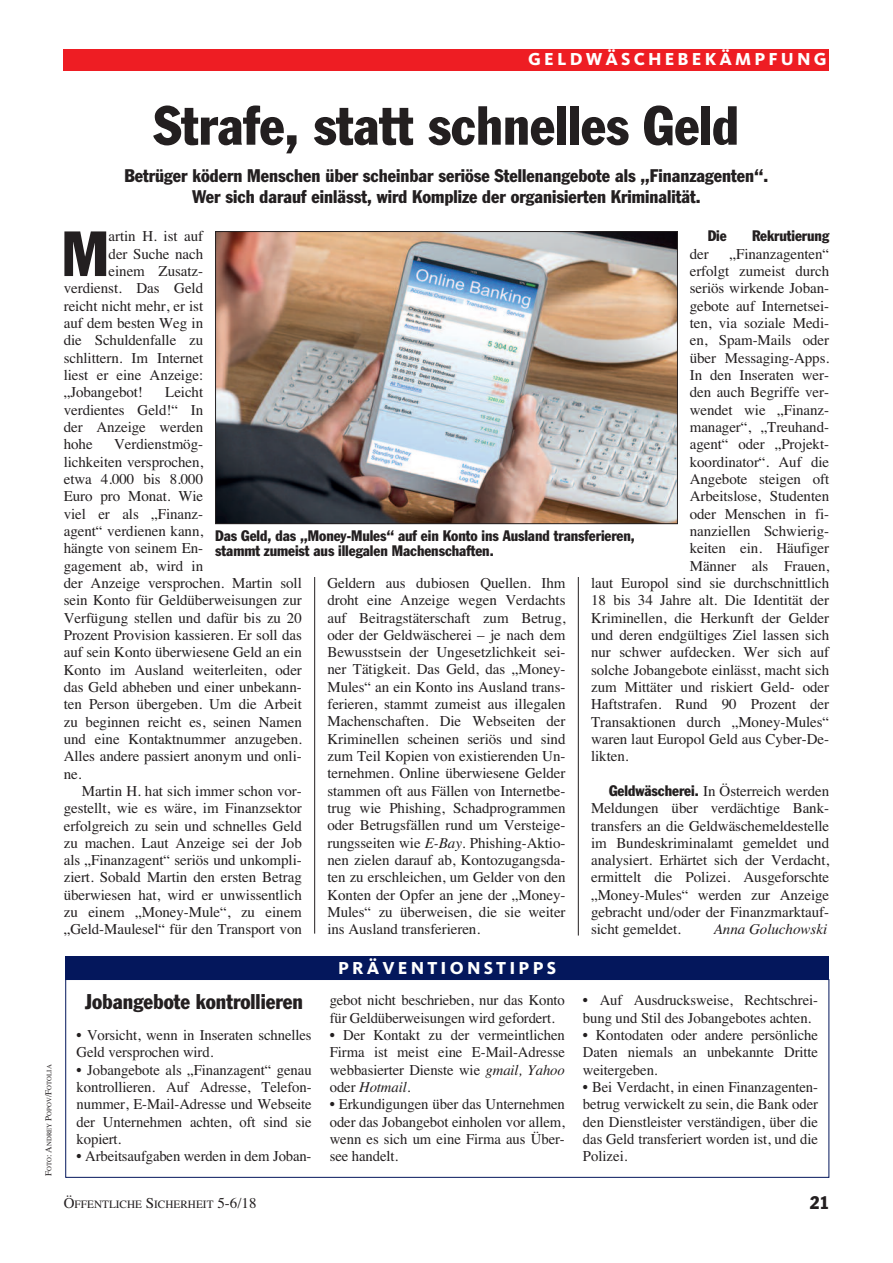
<style>
.page{position:relative;width:893px;height:1263px;background:#fff}
.page>*{position:absolute;margin:0;border:0;box-sizing:border-box;transform-origin:0 0}
.t1{font:condensed 62.7px "Franklin Gothic";color:#231f20}
.t2{font:condensed 54px "Franklin Gothic";color:#231f20}
.t3{font:condensed 21px "Franklin Gothic";color:#231f20}
.t4{font:condensed 18px/21.6px "Franklin Gothic";color:#231f20;text-align:center}
.t5{font:800 18px "Kievit";letter-spacing:.175em;color:#fff}
.t6{font:15px/17.2px "Times";letter-spacing:-.005em;color:#231f20;text-align:justify}
.t7{font:condensed 15px/15.8px "Franklin Gothic";letter-spacing:-.005em;color:#231f20}
.t8{font:italic 15px "Times";color:#231f20}
.t9{font:11.25px "Times";color:#231f20}
.t10{font:6.75px "Times";color:#231f20}
.s1{font-size:9px}
.s2{font-family:"Franklin Gothic";font-stretch:condensed}
.s3{font-style:italic}
.s4{font-size:15px}
</style>
<div class="page">
<hr style="left:314px;top:577px;width:1px;height:357px;background:#231f20">
<div style="left:64px;top:49px;width:765px;height:21px;background:#ee1d23"></div>
<hr style="left:578px;top:577px;width:1px;height:358px;background:#231f20">
<div style="left:65px;top:979px;width:764px;height:199px;border:1px solid #04175c"></div>
<div style="left:65px;top:956px;width:764px;height:23px;background:#04175c"></div>
<img style="left:217px;top:233px;width:459px;height:289px">
<div style="left:215px;top:231px;width:463px;height:293px;border:1px solid #231f20"></div>
<p class="t5" style="left:528px;top:53px;width:300px">GELDWÄSCHEBEKÄMPFUNG</p>
<p class="t10" style="left:45px;top:1176px;width:113px;rotate:-90deg"><span class="s1">F</span>OTO<span class="s1">: A</span>NDREY <span class="s1">P</span>OPOV<span class="s1">/F</span>OTOLIA</p>
<h2 class="t2" style="left:154px;top:106px;width:587px">Strafe, statt schnelles Geld</h2>
<p class="t4" style="left:125px;top:166px;width:645px">Betrüger ködern Menschen über scheinbar seriöse Stellenangebote als „Finanzagenten“.<br>Wer sich darauf einlässt, wird Komplize der organisierten Kriminalität.</p>
<p class="t7" style="left:708px;top:229px;width:20px">Die</p>
<p class="t7" style="left:752px;top:229px;width:79px">Rekrutierung</p>
<p class="t6" style="left:690px;top:245px;width:21px">der</p>
<p class="t6" style="left:729px;top:245px;width:101px">„Finanzagenten“</p>
<p class="t6" style="left:690px;top:262px;width:141px">erfolgt zumeist durch</p>
<p class="t6" style="left:690px;top:280px;width:141px">seriös wirkende Joban-</p>
<p class="t6" style="left:690px;top:297px;width:141px">gebote auf Internetsei-</p>
<p class="t6" style="left:690px;top:314px;width:141px">ten, via soziale Medi-</p>
<p class="t6" style="left:690px;top:332px;width:141px">en, Spam-Mails oder</p>
<p class="t6" style="left:690px;top:349px;width:141px">über Messaging-Apps.</p>
<p class="t6" style="left:690px;top:366px;width:141px">In den Inseraten wer-</p>
<p class="t6" style="left:690px;top:383px;width:141px">den auch Begriffe ver-</p>
<p class="t6" style="left:690px;top:401px;width:141px">wendet wie „Finanz-</p>
<p class="t6" style="left:690px;top:418px;width:141px">manager“, „Treuhand-</p>
<p class="t6" style="left:690px;top:435px;width:141px">agent“ oder „Projekt-</p>
<p class="t6" style="left:690px;top:453px;width:141px">koordinator“. Auf die</p>
<p class="t6" style="left:690px;top:470px;width:141px">Angebote steigen oft</p>
<p class="t6" style="left:690px;top:487px;width:141px">Arbeitslose, Studenten</p>
<p class="t6" style="left:690px;top:505px;width:141px">oder Menschen in fi-</p>
<p class="t6" style="left:690px;top:522px;width:141px">nanziellen Schwierig-</p>
<p class="t6" style="left:690px;top:539px;width:141px">keiten ein. Häufiger</p>
<p class="t6" style="left:690px;top:557px;width:141px">Männer als Frauen,</p>
<p class="t6" style="left:591px;top:574px;width:240px">laut Europol sind sie durchschnittlich</p>
<p class="t6" style="left:591px;top:591px;width:240px">18 bis 34 Jahre alt. Die Identität der</p>
<p class="t6" style="left:591px;top:609px;width:240px">Kriminellen, die Herkunft der Gelder</p>
<p class="t6" style="left:591px;top:626px;width:240px">und deren endgültiges Ziel lassen sich</p>
<p class="t6" style="left:591px;top:643px;width:240px">nur schwer aufdecken. Wer sich auf</p>
<p class="t6" style="left:591px;top:661px;width:240px">solche Jobangebote einlässt, macht sich</p>
<p class="t6" style="left:591px;top:678px;width:240px">zum Mittäter und riskiert Geld- oder</p>
<p class="t6" style="left:591px;top:695px;width:240px">Haftstrafen. Rund 90 Prozent der</p>
<p class="t6" style="left:591px;top:713px;width:240px">Transaktionen durch „Money-Mules“</p>
<p class="t6" style="left:591px;top:730px;width:240px">waren laut Europol Geld aus Cyber-De-</p>
<p class="t6" style="left:591px;top:747px;width:39px">likten.</p>
<p class="t6" style="left:591px;top:782px;width:240px;text-indent:18px"><span class="s2">Geldwäscherei.</span> In Österreich werden Meldungen über verdächtige Bank&shy;transfers an die Geldwäschemeldestelle im Bundeskriminalamt gemeldet und analysiert. Erhärtet sich der Verdacht, ermittelt die Polizei. Ausgeforschte „Money-Mules“ werden zur Anzeige gebracht und/oder der Finanzmarktauf&shy;sicht gemeldet.</p>
<h1 class="t1" style="left:62px;top:231px;width:49px">M</h1>
<p class="t6" style="left:109px;top:228px;width:96px">artin H. ist auf</p>
<p class="t6" style="left:109px;top:245px;width:96px">der Suche nach</p>
<p class="t6" style="left:109px;top:262px;width:96px">einem Zusatz-</p>
<p class="t6" style="left:64px;top:280px;width:141px">verdienst. Das Geld</p>
<p class="t6" style="left:64px;top:297px;width:141px">reicht nicht mehr, er ist</p>
<p class="t6" style="left:64px;top:314px;width:141px">auf dem besten Weg in</p>
<p class="t6" style="left:64px;top:332px;width:141px">die Schuldenfalle zu</p>
<p class="t6" style="left:64px;top:349px;width:141px">schlittern. Im Internet</p>
<p class="t6" style="left:64px;top:366px;width:141px">liest er eine Anzeige:</p>
<p class="t6" style="left:64px;top:383px;width:81px">„Jobangebot!</p>
<p class="t6" style="left:64px;top:383px;width:141px;text-indent:102px">Leicht verdientes Geld!“ In der Anzeige werden hohe</p>
<p class="t6" style="left:64px;top:435px;width:240px;text-align:left;text-indent:50px">Verdienstmög-<br>lichkeiten versprochen,<br>etwa 4.000 bis 8.000<br>Euro pro Monat. Wie<br>viel er als „Finanz-<br>agent“ verdienen kann,<br>hängte von seinem En-<br>gagement ab, wird in<br>der Anzeige versprochen. Martin soll sein Konto für Geldüberweisungen zur<br>Verfügung stellen und dafür bis zu 20<br>Prozent Provision kassieren. Er soll das auf sein Konto überwiesene Geld an ein<br>Konto im Ausland weiterleiten, oder das Geld abheben und einer unbekann&shy;ten Person übergeben. Um die Arbeit zu beginnen reicht es, seinen Namen und eine Kontaktnummer anzugeben.<br>Alles andere passiert anonym und onli&shy;ne.</p>
<p class="t6" style="left:64px;top:782px;width:240px;text-indent:18px">Martin H. hat sich immer schon vor&shy;gestellt, wie es wäre, im Finanzsektor erfolgreich zu sein und schnelles Geld zu machen. Laut Anzeige sei der Job als „Finanzagent“ seriös und unkompli&shy;ziert. Sobald Martin den ersten Betrag überwiesen hat, wird er unwissentlich zu einem „Money-Mule“, zu einem „Geld-Maulesel“ für den Transport von</p>
<p class="t7" style="left:215px;top:529px;width:421px">Das Geld, das „Money-Mules“ auf ein Konto ins Ausland transferieren, stammt zumeist aus illegalen Machenschaften.</p>
<p class="t6" style="left:327px;top:574px;width:240px">Geldern aus dubiosen Quellen. Ihm droht eine Anzeige wegen Verdachts auf Beitragstäterschaft zum Betrug, oder der Geldwäscherei – je nach dem Bewusstsein der Ungesetzlichkeit sei&shy;ner Tätigkeit. Das Geld, das „Money-Mules“ an ein Konto ins Ausland trans&shy;ferieren, stammt zumeist aus illegalen Machenschaften. Die Webseiten der Kriminellen scheinen seriös und sind zum Teil Kopien von existierenden Un&shy;ternehmen. Online überwiesene Gelder stammen oft aus Fällen von Internetbe&shy;trug wie Phishing, Schadprogrammen oder Betrugsfällen rund um Versteige&shy;rungsseiten wie <span class="s3">E-Bay.</span> Phishing-Aktio&shy;nen zielen darauf ab, Kontozugangsda&shy;ten zu erschleichen, um Gelder von den Konten der Opfer an jene der „Money-Mules“ zu überweisen, die sie weiter ins Ausland transferieren.</p>
<p class="t8" style="left:714px;top:920px;width:115px">Anna Goluchowski</p>
<h3 class="t3" style="left:85px;top:994px;width:219px">Jobangebote kontrollieren</h3>
<p class="t6" style="left:77px;top:1026px;width:237px">• Vorsicht, wenn in Inseraten schnelles<br>Geld versprochen wird.</p>
<p class="t6" style="left:77px;top:1061px;width:237px">• Jobangebote als „Finanzagent“ genau kontrollieren. Auf Adresse, Telefon&shy;nummer, E-Mail-Adresse und Webseite der Unternehmen achten, oft sind sie kopiert.</p>
<p class="t6" style="left:77px;top:1147px;width:236px">• Arbeitsaufgaben werden in dem Joban-</p>
<p class="t5" style="left:338px;top:962px;width:220px">PRÄVENTIONSTIPPS</p>
<p class="t6" style="left:330px;top:991px;width:237px">gebot nicht beschrieben, nur das Konto für Geldüberweisungen wird gefordert.</p>
<p class="t6" style="left:330px;top:1026px;width:237px">• Der Kontakt zu der vermeintlichen Firma ist meist eine E-Mail-Adresse webbasierter Dienste wie <span class="s3">gmail, Yahoo </span>oder <span class="s3">Hotmail.</span></p>
<p class="t6" style="left:330px;top:1095px;width:237px">• Erkundigungen über das Unternehmen oder das Jobangebot einholen vor allem, wenn es sich um eine Firma aus Über&shy;see handelt.</p>
<p class="t6" style="left:583px;top:991px;width:237px">• Auf Ausdrucksweise, Rechtschrei&shy;bung und Stil des Jobangebotes achten.</p>
<p class="t6" style="left:583px;top:1026px;width:237px">• Kontodaten oder andere persönliche Daten niemals an unbekannte Dritte weitergeben.</p>
<p class="t6" style="left:583px;top:1078px;width:237px">• Bei Verdacht, in einen Finanzagenten&shy;betrug verwickelt zu sein, die Bank oder den Dienstleister verständigen, über die das Geld transferiert worden ist, und die Polizei.</p>
<p class="t9" style="left:64px;top:1198px;width:194px"><span class="s4">Ö</span>FFENTLICHE <span class="s4">S</span>ICHERHEIT <span class="s4">5-6/18</span></p>
<p class="t4" style="left:810px;top:1193px;width:21px">21</p>
</div>
